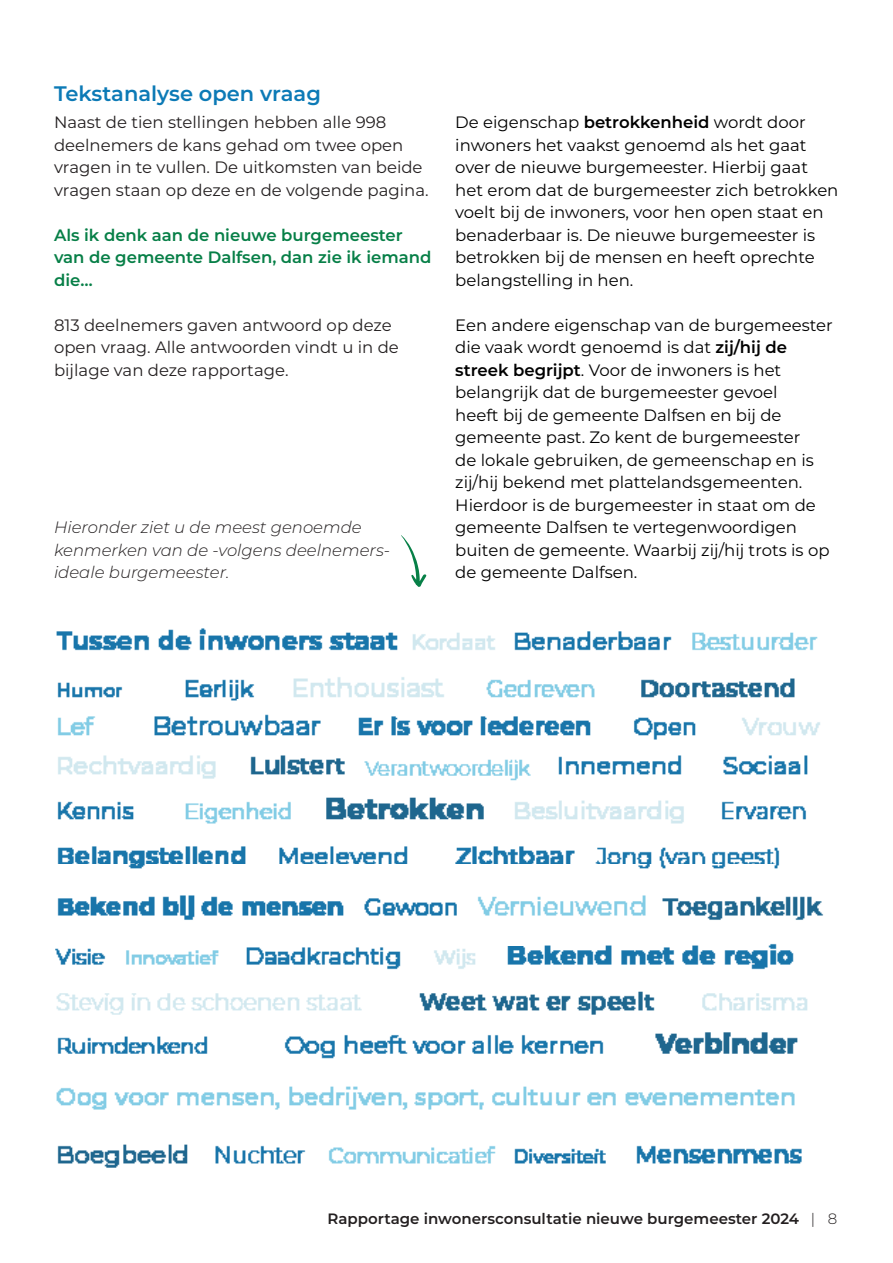
<style>
.page{position:relative;width:893px;height:1263px;background:#fff}
.page>*{position:absolute;margin:0;border:0;box-sizing:border-box;transform-origin:0 0}
.t1{font:600 21px "Montserrat";color:#0c7ab6}
.t2{font:16.5px/22.5px "Montserrat";color:#000}
.t3{font:16.5px/22.5px "Montserrat";color:#231f20}
.t4{font:italic 300 16.5px/22.5px "Montserrat";color:#231f20}
.t5{font:600 16.5px/22.5px "Montserrat";color:#077f47}
.t6{font:600 15px "Montserrat";color:#231f20}
.s1{font-weight:600}
.s2{font-weight:300}
</style>
<div class="page">
<img style="left:55px;top:628px;width:769px;height:540px">
<svg style="left:401px;top:535px;width:26px;height:52px"></svg>
<p class="t1" style="left:54px;top:79px;width:269px">Tekstanalyse open vraag</p>
<p class="t3" style="left:54px;top:110px;width:376px">Naast de tien stellingen hebben alle 998 deelnemers de kans gehad om twee open vragen in te vullen. De uitkomsten van beide vragen staan op deze en de volgende pagina.</p>
<p class="t5" style="left:54px;top:223px;width:379px">Als ik denk aan de nieuwe burgemeester van de gemeente Dalfsen, dan zie ik iemand die…</p>
<p class="t3" style="left:54px;top:313px;width:346px">813 deelnemers gaven antwoord op deze open vraag. Alle antwoorden vindt u in de bijlage van deze rapportage.</p>
<p class="t4" style="left:54px;top:516px;width:338px">Hieronder ziet u de meest genoemde kenmerken van de -volgens deelnemers&shy;ideale burgemeester.</p>
<p class="t2" style="left:455px;top:110px;width:385px">De eigenschap <span class="s1">betrokkenheid</span> wordt door inwoners het vaakst genoemd als het gaat over de nieuwe burgemeester. Hierbij gaat het erom dat de burgemeester zich betrokken voelt bij de inwoners, voor hen open staat en benaderbaar is. De nieuwe burgemeester is betrokken bij de mensen en heeft oprechte belangstelling in hen.</p>
<p class="t2" style="left:455px;top:313px;width:379px">Een andere eigenschap van de burgemeester die vaak wordt genoemd is dat <span class="s1">zij/hij de streek begrijpt</span>. Voor de inwoners is het belangrijk dat de burgemeester gevoel<br>heeft bij de gemeente Dalfsen en bij de gemeente past. Zo kent de burgemeester<br>de lokale gebruiken, de gemeenschap en is zij/hij bekend met plattelandsgemeenten.<br>Hierdoor is de burgemeester in staat om de gemeente Dalfsen te vertegenwoordigen buiten de gemeente. Waarbij zij/hij trots is op de gemeente Dalfsen.</p>
<p class="t6" style="left:328px;top:1207px;width:511px">Rapportage inwonersconsultatie nieuwe burgemeester 2024 <span class="s2">| 8</span></p>
</div>
